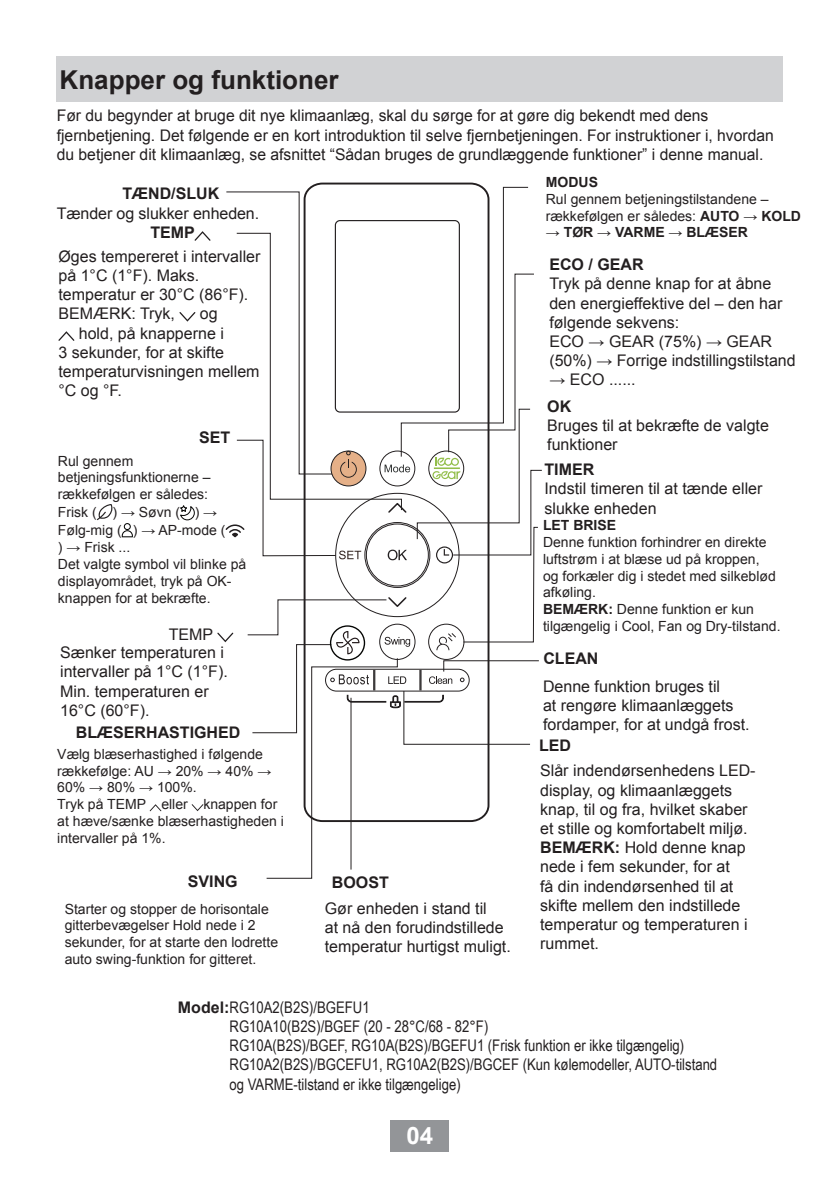
<style>
.page{position:relative;width:840px;height:1191px;background:#fff}
.page>*{position:absolute;margin:0;border:0;box-sizing:border-box;transform-origin:0 0}
.t1{font:700 26px "Arial";color:#231f20}
.t2{font:700 24px "Arial";color:#fff}
.t3{font:16px/19.2px "Arial";color:#231f20}
.t4{font:16px/19.2px "Arial Narrow";color:#231f20}
.t5{font:700 16px "Arial";color:#231f20}
.t6{font:14px/16.8px "Arial";color:#231f20}
.t7{font:700 14px "Arial";color:#231f20}
.s1{font-weight:700}
.s2{font-family:"Arial";font-weight:700}
</style>
<div class="page">
<div style="left:390px;top:1120px;width:59px;height:31px;background:#939598"></div>
<div style="left:57px;top:57px;width:725px;height:45px;background:#d1d2d4"></div>
<svg style="left:225px;top:186px;width:309px;height:559px"></svg>
<svg style="left:302px;top:182px;width:188px;height:640px"></svg>
<div style="left:334px;top:220px;width:125px;height:192px;border:1px solid #231f20;border-radius:5px"></div>
<svg style="left:251px;top:469px;width:291px;height:264px"></svg>
<svg style="left:265px;top:450px;width:205px;height:429px"></svg>
<svg style="left:194px;top:231px;width:16px;height:10px"></svg>
<svg style="left:179px;top:312px;width:16px;height:10px"></svg>
<svg style="left:58px;top:331px;width:16px;height:10px"></svg>
<svg style="left:97px;top:504px;width:16px;height:16px"></svg>
<svg style="left:180px;top:505px;width:15px;height:15px"></svg>
<svg style="left:122px;top:523px;width:11px;height:14px"></svg>
<svg style="left:225px;top:524px;width:21px;height:14px"></svg>
<svg style="left:217px;top:632px;width:16px;height:10px"></svg>
<svg style="left:150px;top:804px;width:11px;height:7px"></svg>
<svg style="left:191px;top:804px;width:12px;height:7px"></svg>
<h1 class="t1" style="left:60px;top:62px;width:280px">Knapper og funktioner</h1>
<p class="t3" style="left:57px;top:106px;width:718px">Før du begynder at bruge dit nye klimaanlæg, skal du sørge for at gøre dig bekendt med dens fjernbetjening. Det følgende er en kort introduktion til selve fjernbetjeningen. For instruktioner i, hvordan du betjener dit klimaanlæg, se afsnittet “Sådan bruges de grundlæggende funktioner” i denne manual.</p>
<p class="t5" style="left:122px;top:182px;width:98px">TÆND/SLUK</p>
<p class="t3" style="left:57px;top:204px;width:204px">Tænder og slukker enheden.</p>
<p class="t5" style="left:150px;top:222px;width:46px">TEMP</p>
<p class="t3" style="left:58px;top:247px;width:203px">Øges tempereret i intervaller på 1°C (1°F). Maks. temperatur er 30°C (86°F).<br>BEMÆRK: Tryk,</p>
<p class="t7" style="left:545px;top:173px;width:54px">MODUS</p>
<p class="t6" style="left:545px;top:191px;width:256px">Rul gennem betjeningstilstandene – rækkefølgen er således: <span class="s1">AUTO → KOLD</span></p>
<p class="t7" style="left:545px;top:223px;width:203px">→ TØR → VARME → BLÆSER</p>
<p class="t5" style="left:549px;top:254px;width:96px">ECO / GEAR</p>
<p class="t3" style="left:549px;top:274px;width:247px">Tryk på denne knap for at åbne den energieffektive del – den har følgende sekvens:<br>ECO → GEAR (75%) → GEAR (50%) → Forrige indstillingstilstand</p>
<p class="t3" style="left:549px;top:370px;width:88px">→ ECO ......</p>
<p class="t3" style="left:200px;top:304px;width:19px">og</p>
<p class="t3" style="left:79px;top:323px;width:146px">hold, på knapperne i</p>
<p class="t3" style="left:58px;top:343px;width:167px">3 sekunder, for at skifte</p>
<p class="t3" style="left:58px;top:362px;width:202px">temperaturvisningen mellem</p>
<p class="t3" style="left:58px;top:381px;width:65px">°C og °F.</p>
<p class="t5" style="left:199px;top:426px;width:33px">SET</p>
<p class="t6" style="left:58px;top:452px;width:190px">Rul gennem betjeningsfunktionerne – rækkefølgen er således:<br>Frisk ( ) → Søvn ( ) →<br>Følg-mig ( ) → AP-mode (<br>) → Frisk ...<br>Det valgte symbol vil blinke på displayområdet, tryk på OK&shy;knappen for at bekræfte.</p>
<p class="t3" style="left:60px;top:625px;width:169px;text-indent:108px">TEMP<br>Sænker temperaturen i intervaller på 1°C (1°F).<br>Min. temperaturen er<br>16°C (60°F).</p>
<p class="t5" style="left:76px;top:721px;width:166px">BLÆSERHASTIGHED</p>
<p class="t6" style="left:57px;top:745px;width:228px">Vælg blæserhastighed i følgende rækkefølge: AU → 20% → 40% →<br>60% → 80% → 100%.<br>Tryk på TEMP eller knappen for at hæve/sænke blæserhastigheden i intervaller på 1%.</p>
<p class="t5" style="left:188px;top:870px;width:51px">SVING</p>
<p class="t6" style="left:65px;top:900px;width:215px">Starter og stopper de horisontale gitterbevægelser Hold nede i 2 sekunder, for at starte den lodrette auto swing-funktion for gitteret.</p>
<p class="t4" style="left:229px;top:997px;width:489px;text-indent:-52px"><span class="s2">Model:</span>RG10A2(B2S)/BGEFU1<br>RG10A10(B2S)/BGEF (20 - 28°C/68 - 82°F)<br>RG10A(B2S)/BGEF, RG10A(B2S)/BGEFU1 (Frisk funktion er ikke tilgængelig)<br>RG10A2(B2S)/BGCEFU1, RG10A2(B2S)/BGCEF (Kun kølemodeller, AUTO-tilstand og VARME-tilstand er ikke tilgængelige)</p>
<p class="t5" style="left:547px;top:396px;width:25px">OK</p>
<p class="t3" style="left:547px;top:416px;width:223px">Bruges til at bekræfte de valgte funktioner</p>
<p class="t5" style="left:544px;top:459px;width:51px">TIMER</p>
<p class="t3" style="left:544px;top:479px;width:219px">Indstil timeren til at tænde eller slukke enheden</p>
<p class="t7" style="left:542px;top:516px;width:75px">LET BRISE</p>
<p class="t6" style="left:542px;top:534px;width:239px">Denne funktion forhindrer en direkte luftstrøm i at blæse ud på kroppen,<br>og forkæler dig i stedet med silkeblød afkøling.<br><span class="s1">BEMÆRK:</span> Denne funktion er kun tilgængelig i Cool, Fan og Dry-tilstand.</p>
<p class="t5" style="left:543px;top:648px;width:57px">CLEAN</p>
<p class="t3" style="left:542px;top:677px;width:208px">Denne funktion bruges til<br>at rengøre klimaanlæggets fordamper, for at undgå frost.</p>
<p class="t5" style="left:538px;top:734px;width:33px">LED</p>
<p class="t3" style="left:540px;top:761px;width:217px">Slår indendørsenhedens LED&shy;display, og klimaanlæggets knap, til og fra, hvilket skaber et stille og komfortabelt miljø.<br><span class="s1">BEMÆRK:</span> Hold denne knap nede i fem sekunder, for at<br>få din indendørsenhed til at skifte mellem den indstillede temperatur og temperaturen i rummet.</p>
<p class="t5" style="left:332px;top:871px;width:58px">BOOST</p>
<p class="t3" style="left:324px;top:899px;width:187px">Gør enheden i stand til<br>at nå den forudindstillede temperatur hurtigst muligt.</p>
<h2 class="t2" style="left:406px;top:1119px;width:28px">04</h2>
</div>
